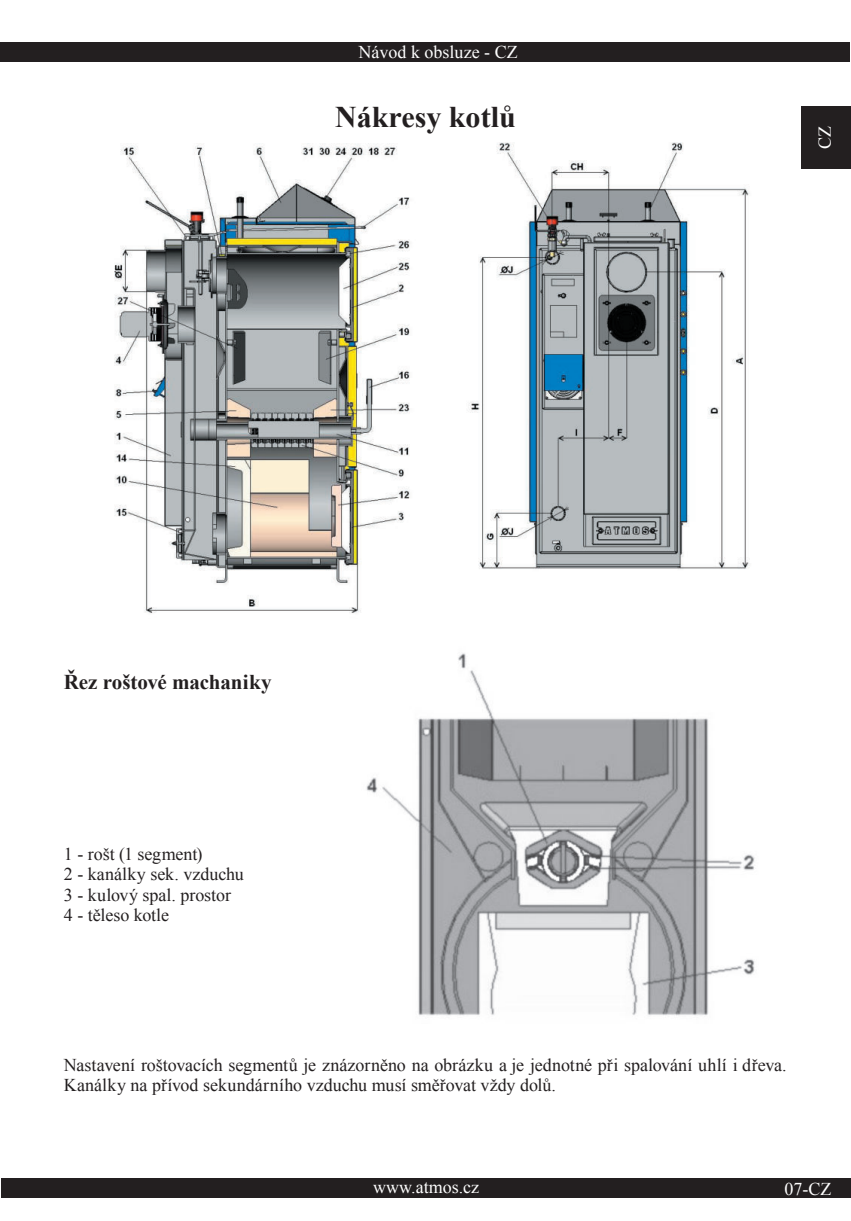
<style>
.page{position:relative;width:851px;height:1221px;background:#fff}
.page>*{position:absolute;margin:0;border:0;box-sizing:border-box;transform-origin:0 0}
.t1{font:700 30px "Times New Roman";color:#231f20}
.t2{font:700 21px "Times New Roman";letter-spacing:-.005em;color:#231f20}
.t3{font:18px/20.2px "Times New Roman";color:#231f20}
.t4{font:18px "Times New Roman";color:#fff}
</style>
<div class="page">
<div style="left:0;top:43px;width:849px;height:19px;background:#231f20"></div>
<div style="left:801px;top:106px;width:49px;height:63px;background:#231f20"></div>
<div style="left:2px;top:1178px;width:848px;height:20px;background:#231f20"></div>
<img style="left:114px;top:144px;width:296px;height:469px">
<img style="left:469px;top:142px;width:281px;height:427px">
<img style="left:366px;top:653px;width:389px;height:363px">
<p class="t4" style="left:358px;top:40px;width:160px">Návod k obsluze - CZ</p>
<h1 class="t1" style="left:335px;top:96px;width:182px">Nákresy kotlů</h1>
<p class="t4" style="left:812px;top:149px;width:25px;rotate:-90deg">CZ</p>
<p class="t2" style="left:64px;top:667px;width:209px">Řez roštové machaniky</p>
<p class="t3" style="left:64px;top:843px;width:182px">1 - rošt (1 segment)<br>2 - kanálky sek. vzduchu<br>3 - kulový spal. prostor<br>4 - těleso kotle</p>
<p class="t3" style="left:64px;top:1054px;width:724px">Nastavení roštovacích segmentů je znázorněno na obrázku a je jednotné při spalování uhlí i dřeva.<br>Kanálky na přívod sekundárního vzduchu musí směřovat vždy dolů.</p>
<p class="t4" style="left:373px;top:1174px;width:107px">www.atmos.cz</p>
<p class="t4" style="left:784px;top:1176px;width:48px">07-CZ</p>
</div>
